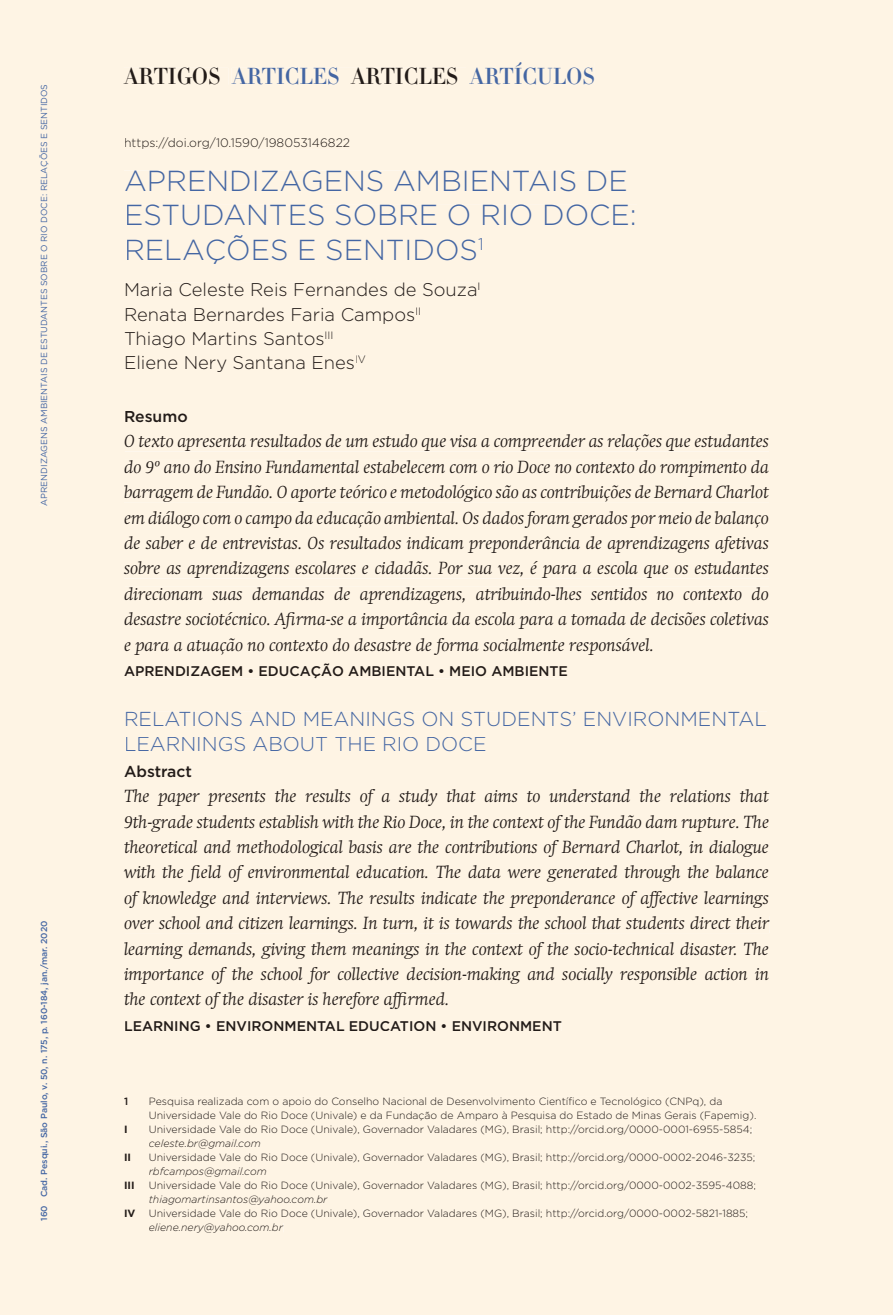
<style>
.page{position:relative;width:893px;height:1315px;background:#fef4e4}
.page>*{position:absolute;margin:0;border:0;box-sizing:border-box;transform-origin:0 0}
.t1{font:300 28.88px/34.1px "Gotham HTF";color:#4466a3}
.t2{font:500 22.75px "Didot HTF 11";color:#4466a3}
.t3{font:300 20.12px/25.4px "Gotham HTF";color:#4466a3}
.t4{font:300 18.38px/24.3px "Gotham HTF";color:#221b18}
.t5{font:italic 300 17.5px/25.4px "Swift";color:#221b18;text-align:justify}
.t6{font:500 15.75px "Gotham HTF";color:#221b18}
.t7{font:500 14px "Gotham HTF";color:#221b18}
.t8{font:300 12.25px "Gotham HTF";color:#221b18}
.t9{font:300 10.5px/14px "Gotham HTF";color:#221b18}
.t10{font:italic 300 10.5px "Gotham HTF";color:#221b18}
.t11{font:700 10.5px "Gotham HTF";color:#221b18}
.t12{font:500 10.5px "Gotham HTF";color:#221b18}
.t13{font:8.75px "Gotham HTF";color:#4466a3}
.t14{font:500 8.75px "Gotham HTF";color:#4466a3}
.s1{color:#221b18}
</style>
<div class="page">
<div style="left:39px;top:85px;width:9px;height:420px;background:#fef4e4"></div>
<div style="left:40px;top:921px;width:8px;height:299px;background:#fef4e4"></div>
<div style="left:124px;top:68px;width:104px;height:17px;background:#fef4e4"></div>
<div style="left:232px;top:68px;width:107px;height:17px;background:#fef4e4"></div>
<div style="left:339px;top:68px;width:127px;height:17px;background:#fef4e4"></div>
<div style="left:469px;top:62px;width:125px;height:23px;background:#fef4e4"></div>
<div style="left:125px;top:137px;width:224px;height:12px;background:#fef4e4"></div>
<div style="left:124px;top:171px;width:504px;height:21px;background:#fef4e4"></div>
<div style="left:127px;top:205px;width:510px;height:21px;background:#fef4e4"></div>
<div style="left:127px;top:234px;width:349px;height:30px;background:#fef4e4"></div>
<hr style="left:478px;top:238px;width:4px;height:12px;background:#fef4e4">
<div style="left:124px;top:283px;width:352px;height:13px;background:#fef4e4"></div>
<div style="left:124px;top:307px;width:290px;height:16px;background:#fef4e4"></div>
<svg style="left:416px;top:307px;width:4px;height:7px"></svg>
<div style="left:124px;top:331px;width:199px;height:17px;background:#fef4e4"></div>
<div style="left:326px;top:331px;width:6px;height:8px;background:#fef4e4"></div>
<div style="left:124px;top:356px;width:230px;height:16px;background:#fef4e4"></div>
<div style="left:356px;top:356px;width:9px;height:7px;background:#fef4e4"></div>
<div style="left:125px;top:411px;width:63px;height:11px;background:#fef4e4"></div>
<div style="left:125px;top:434px;width:644px;height:17px;background:#fef4e4"></div>
<div style="left:125px;top:460px;width:644px;height:17px;background:#fef4e4"></div>
<div style="left:124px;top:485px;width:645px;height:17px;background:#fef4e4"></div>
<div style="left:125px;top:510px;width:644px;height:17px;background:#fef4e4"></div>
<div style="left:125px;top:536px;width:644px;height:17px;background:#fef4e4"></div>
<div style="left:124px;top:561px;width:645px;height:17px;background:#fef4e4"></div>
<div style="left:125px;top:587px;width:644px;height:17px;background:#fef4e4"></div>
<div style="left:125px;top:612px;width:644px;height:17px;background:#fef4e4"></div>
<div style="left:125px;top:637px;width:529px;height:17px;background:#fef4e4"></div>
<div style="left:124px;top:663px;width:444px;height:15px;background:#fef4e4"></div>
<div style="left:124px;top:712px;width:643px;height:14px;background:#fef4e4"></div>
<div style="left:126px;top:737px;width:359px;height:14px;background:#fef4e4"></div>
<div style="left:124px;top:765px;width:67px;height:12px;background:#fef4e4"></div>
<div style="left:125px;top:789px;width:644px;height:17px;background:#fef4e4"></div>
<div style="left:124px;top:814px;width:645px;height:17px;background:#fef4e4"></div>
<div style="left:124px;top:840px;width:645px;height:17px;background:#fef4e4"></div>
<div style="left:124px;top:865px;width:645px;height:17px;background:#fef4e4"></div>
<div style="left:125px;top:890px;width:644px;height:17px;background:#fef4e4"></div>
<div style="left:125px;top:916px;width:644px;height:17px;background:#fef4e4"></div>
<div style="left:124px;top:941px;width:645px;height:17px;background:#fef4e4"></div>
<div style="left:124px;top:967px;width:645px;height:17px;background:#fef4e4"></div>
<div style="left:124px;top:992px;width:324px;height:17px;background:#fef4e4"></div>
<div style="left:125px;top:1020px;width:436px;height:11px;background:#fef4e4"></div>
<svg style="left:124px;top:1097px;width:4px;height:7px"></svg>
<div style="left:150px;top:1097px;width:572px;height:9px;background:#fef4e4"></div>
<div style="left:150px;top:1111px;width:605px;height:9px;background:#fef4e4"></div>
<svg style="left:125px;top:1125px;width:2px;height:7px"></svg>
<div style="left:150px;top:1125px;width:210px;height:9px;background:#fef4e4"></div>
<div style="left:364px;top:1125px;width:113px;height:7px;background:#fef4e4"></div>
<div style="left:477px;top:1125px;width:66px;height:9px;background:#fef4e4"></div>
<div style="left:547px;top:1124px;width:202px;height:10px;background:#fef4e4"></div>
<svg style="left:750px;top:1127px;width:2px;height:6px"></svg>
<div style="left:149px;top:1139px;width:111px;height:9px;background:#fef4e4"></div>
<svg style="left:125px;top:1153px;width:5px;height:7px"></svg>
<div style="left:150px;top:1153px;width:210px;height:9px;background:#fef4e4"></div>
<div style="left:364px;top:1153px;width:113px;height:7px;background:#fef4e4"></div>
<div style="left:477px;top:1153px;width:66px;height:9px;background:#fef4e4"></div>
<div style="left:547px;top:1152px;width:205px;height:10px;background:#fef4e4"></div>
<svg style="left:753px;top:1155px;width:2px;height:6px"></svg>
<div style="left:149px;top:1167px;width:117px;height:9px;background:#fef4e4"></div>
<div style="left:125px;top:1181px;width:9px;height:7px;background:#fef4e4"></div>
<div style="left:150px;top:1181px;width:210px;height:9px;background:#fef4e4"></div>
<div style="left:364px;top:1181px;width:113px;height:7px;background:#fef4e4"></div>
<div style="left:477px;top:1181px;width:66px;height:9px;background:#fef4e4"></div>
<div style="left:547px;top:1180px;width:206px;height:10px;background:#fef4e4"></div>
<svg style="left:754px;top:1183px;width:2px;height:6px"></svg>
<div style="left:150px;top:1195px;width:178px;height:9px;background:#fef4e4"></div>
<div style="left:125px;top:1209px;width:10px;height:7px;background:#fef4e4"></div>
<div style="left:150px;top:1209px;width:210px;height:9px;background:#fef4e4"></div>
<div style="left:364px;top:1209px;width:113px;height:7px;background:#fef4e4"></div>
<div style="left:477px;top:1209px;width:66px;height:9px;background:#fef4e4"></div>
<div style="left:547px;top:1208px;width:198px;height:10px;background:#fef4e4"></div>
<svg style="left:746px;top:1211px;width:2px;height:6px"></svg>
<div style="left:149px;top:1223px;width:134px;height:9px;background:#fef4e4"></div>
<p class="t13" style="left:39px;top:505px;width:423px;rotate:-90deg">APRENDIZAGENS AMBIENTAIS DE ESTUDANTES SOBRE O RIO DOCE: RELAÇÕES E SENTIDOS</p>
<p class="t14" style="left:39px;top:1220px;width:301px;rotate:-90deg">160 Cad. Pesqui., São Paulo, v. 50, n. 175, p. 160-184, jan./mar. 2020</p>
<h2 class="t2" style="left:124px;top:62px;width:472px"><span class="s1">ARTIGOS</span> ARTICLES <span class="s1">ARTICLES</span> ARTÍCULOS</h2>
<p class="t8" style="left:124px;top:136px;width:228px">https://doi.org/10.1590/198053146822</p>
<h1 class="t1" style="left:124px;top:164px;width:514px">APRENDIZAGENS AMBIENTAIS DE<br>ESTUDANTES SOBRE O RIO DOCE:<br>RELAÇÕES E SENTIDOS<sup>1</sup></h1>
<p class="t4" style="left:124px;top:277px;width:358px">Maria Celeste Reis Fernandes de Souza<sup>I<br></sup>Renata Bernardes Faria Campos<sup>II<br></sup>Thiago Martins Santos<sup>III<br></sup>Eliene Nery Santana Enes<sup>IV</sup></p>
<p class="t6" style="left:124px;top:407px;width:65px">Resumo</p>
<p class="t5" style="left:124px;top:429px;width:646px">O texto apresenta resultados de um estudo que visa a compreender as relações que estudantes do 9º ano do Ensino Fundamental estabelecem com o rio Doce no contexto do rompimento da barragem de Fundão. O aporte teórico e metodológico são as contribuições de Bernard Charlot em diálogo com o campo da educação ambiental. Os dados foram gerados por meio de balanço de saber e de entrevistas. Os resultados indicam preponderância de aprendizagens afetivas sobre as aprendizagens escolares e cidadãs. Por sua vez, é para a escola que os estudantes direcionam suas demandas de aprendizagens, atribuindo-lhes sentidos no contexto do desastre sociotécnico. Afirma-se a importância da escola para a tomada de decisões coletivas e para a atuação no contexto do desastre de forma socialmente responsável.</p>
<p class="t7" style="left:124px;top:663px;width:445px">APRENDIZAGEM • EDUCAÇÃO AMBIENTAL • MEIO AMBIENTE</p>
<p class="t3" style="left:124px;top:706px;width:644px">RELATIONS AND MEANINGS ON STUDENTS’ ENVIRONMENTAL<br>LEARNINGS ABOUT THE RIO DOCE</p>
<p class="t6" style="left:124px;top:762px;width:69px">Abstract</p>
<p class="t5" style="left:124px;top:783px;width:646px">The paper presents the results of a study that aims to understand the relations that 9th-grade students establish with the Rio Doce, in the context of the Fundão dam rupture. The theoretical and methodological basis are the contributions of Bernard Charlot, in dialogue with the field of environmental education. The data were generated through the balance of knowledge and interviews. The results indicate the preponderance of affective learnings over school and citizen learnings. In turn, it is towards the school that students direct their learning demands, giving them meanings in the context of the socio-technical disaster. The importance of the school for collective decision-making and socially responsible action in the context of the disaster is herefore affirmed.</p>
<p class="t7" style="left:124px;top:1017px;width:439px">LEARNING • ENVIRONMENTAL EDUCATION • ENVIRONMENT</p>
<p class="t12" style="left:124px;top:1095px;width:6px">1</p>
<p class="t9" style="left:149px;top:1093px;width:609px">Pesquisa realizada com o apoio do Conselho Nacional de Desenvolvimento Científico e Tecnológico (CNPq), da<br>Universidade Vale do Rio Doce (Univale) e da Fundação de Amparo à Pesquisa do Estado de Minas Gerais (Fapemig).</p>
<p class="t11" style="left:124px;top:1122px;width:5px">I</p>
<p class="t9" style="left:149px;top:1121px;width:605px">Universidade Vale do Rio Doce (Univale), Governador Valadares (MG), Brasil; http://orcid.org/0000-0001-6955-5854;</p>
<p class="t10" style="left:149px;top:1137px;width:113px">celeste.br@gmail.com</p>
<p class="t11" style="left:124px;top:1150px;width:9px">II</p>
<p class="t9" style="left:149px;top:1149px;width:608px">Universidade Vale do Rio Doce (Univale), Governador Valadares (MG), Brasil; http://orcid.org/0000-0002-2046-3235;</p>
<p class="t10" style="left:149px;top:1165px;width:119px">rbfcampos@gmail.com</p>
<p class="t11" style="left:124px;top:1178px;width:12px">III</p>
<p class="t9" style="left:149px;top:1177px;width:609px">Universidade Vale do Rio Doce (Univale), Governador Valadares (MG), Brasil; http://orcid.org/0000-0002-3595-4088;</p>
<p class="t10" style="left:149px;top:1193px;width:180px">thiagomartinsantos@yahoo.com.br</p>
<p class="t11" style="left:124px;top:1206px;width:13px">IV</p>
<p class="t9" style="left:149px;top:1205px;width:601px">Universidade Vale do Rio Doce (Univale), Governador Valadares (MG), Brasil; http://orcid.org/0000-0002-5821-1885;</p>
<p class="t10" style="left:149px;top:1221px;width:136px">eliene.nery@yahoo.com.br</p>
</div>
